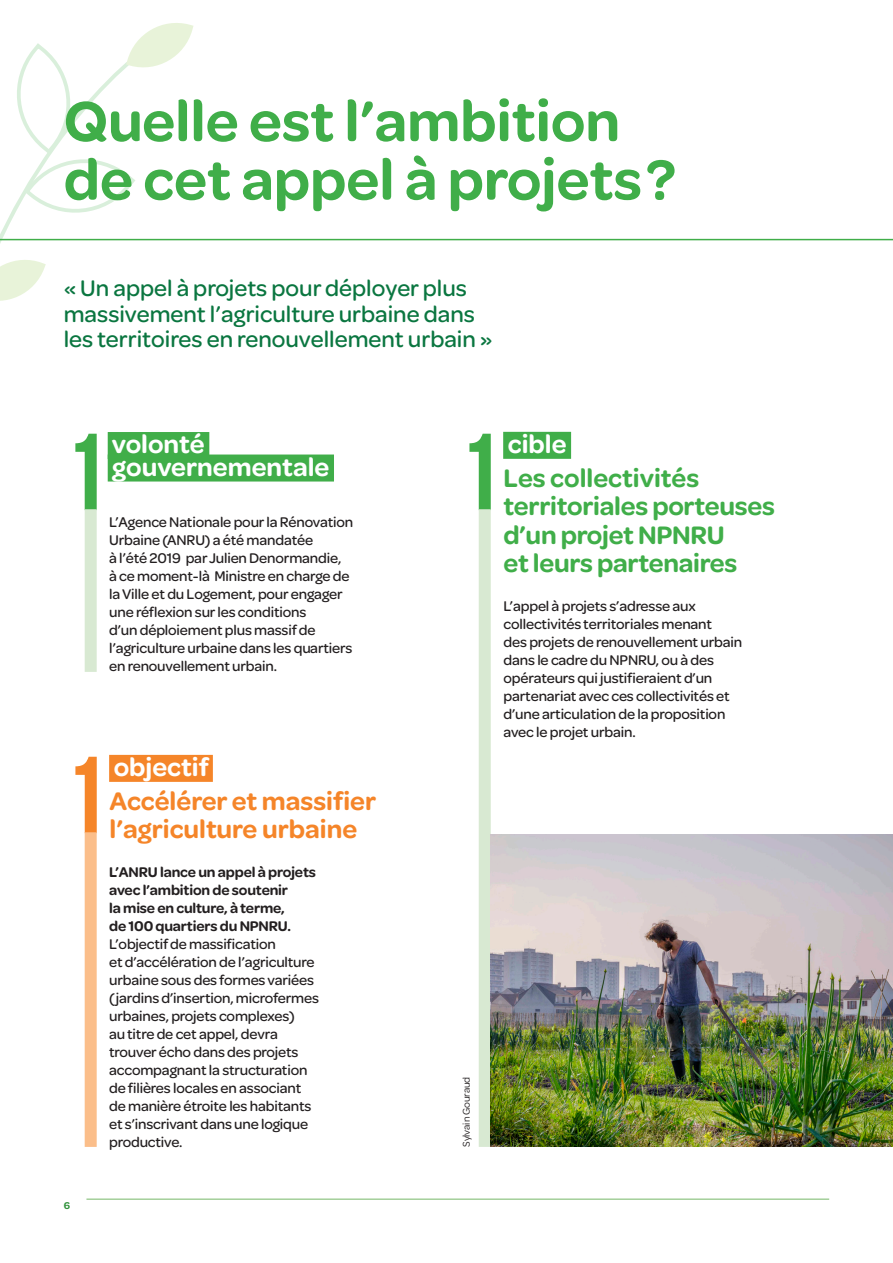
<style>
.page{position:relative;width:893px;height:1263px;background:#fff}
.page>*{position:absolute;margin:0;border:0;box-sizing:border-box;transform-origin:0 0}
.t1{font:700 109.2px "Bebas Neue";color:#40ae49}
.t2{font:700 109.2px "Bebas Neue";color:#f58529}
.t3{font:600 60px/58.5px "Omnes";color:#40ae49}
.t4{font:600 27px/28.5px "Omnes";letter-spacing:-.01em;color:#40ae49}
.t5{font:600 27px/28.5px "Omnes";color:#f58529}
.t6{font:600 27px/22.5px "Omnes";color:#fff}
.t7{font:500 24px/25.5px "Omnes";color:#0a7640}
.t8{font:500 15px/18px "Omnes";letter-spacing:-.01em;color:#231f20}
.t9{font:10.5px "Omnes";letter-spacing:-.01em;color:#231f20}
.t10{font:600 10.5px "Omnes";color:#31923c}
.s1{font-weight:600}
</style>
<div class="page">
<hr style="left:86px;top:1198px;width:743px;height:2px;background:#a3cf9a">
<svg style="left:0;top:23px;width:194px;height:278px"></svg>
<div style="left:108px;top:432px;width:101px;height:27px;background:#40ae49"></div>
<div style="left:108px;top:454px;width:226px;height:27px;background:#40ae49"></div>
<div style="left:109px;top:755px;width:104px;height:27px;background:#f58529"></div>
<div style="left:503px;top:432px;width:68px;height:27px;background:#40ae49"></div>
<div style="left:85px;top:509px;width:12px;height:163px;background:#d8e9d2"></div>
<div style="left:85px;top:832px;width:12px;height:315px;background:#fbbe8a"></div>
<div style="left:479px;top:509px;width:12px;height:638px;background:#d8e9d2"></div>
<img style="left:491px;top:835px;width:402px;height:312px">
<hr style="left:0;top:239px;width:893px;height:1px;background:#40ae49">
<p class="t3" style="left:64px;top:88px;width:613px">Quelle est l’ambition de cet appel à projets ?</p>
<p class="t7" style="left:64px;top:274px;width:430px">« Un appel à projets pour déployer plus massivement l’agriculture urbaine dans les territoires en renouvellement urbain »</p>
<p class="t1" style="left:64px;top:412px;width:45px">1</p>
<p class="t6" style="left:112px;top:431px;width:219px">volonté gouvernementale</p>
<p class="t8" style="left:109px;top:512px;width:246px">L’Agence Nationale pour la Rénovation Urbaine (ANRU) a été mandatée<br>à l’été 2019 par Julien Denormandie,<br>à ce moment-là Ministre en charge de la Ville et du Logement, pour engager une réflexion sur les conditions<br>d’un déploiement plus massif de l’agriculture urbaine dans les quartiers en renouvellement urbain.</p>
<p class="t2" style="left:64px;top:735px;width:45px">1</p>
<p class="t6" style="left:114px;top:754px;width:97px">objectif</p>
<p class="t5" style="left:109px;top:785px;width:268px">Accélérer et massifier l’agriculture urbaine</p>
<p class="t8" style="left:109px;top:862px;width:211px"><span class="s1">L’ANRU lance un appel à projets avec l’ambition de soutenir<br>la mise en culture, à terme,<br>de 100 quartiers du NPNRU.<br></span>L’objectif de massification<br>et d’accélération de l’agriculture urbaine sous des formes variées (jardins d’insertion, microfermes urbaines, projets complexes)<br>au titre de cet appel, devra trouver écho dans des projets accompagnant la structuration de filières locales en associant de manière étroite les habitants et s’inscrivant dans une logique productive.</p>
<p class="t10" style="left:64px;top:1198px;width:8px">6</p>
<p class="t1" style="left:458px;top:412px;width:45px">1</p>
<p class="t6" style="left:508px;top:431px;width:60px">cible</p>
<p class="t4" style="left:504px;top:462px;width:273px">Les collectivités territoriales porteuses d’un projet NPNRU<br>et leurs partenaires</p>
<p class="t8" style="left:504px;top:596px;width:240px">L’appel à projets s’adresse aux collectivités territoriales menant<br>des projets de renouvellement urbain dans le cadre du NPNRU, ou à des opérateurs qui justifieraient d’un partenariat avec ces collectivités et d’une articulation de la proposition avec le projet urbain.</p>
<p class="t9" style="left:459px;top:1147px;width:72px;rotate:-90deg">Sylvain Gouraud</p>
</div>
